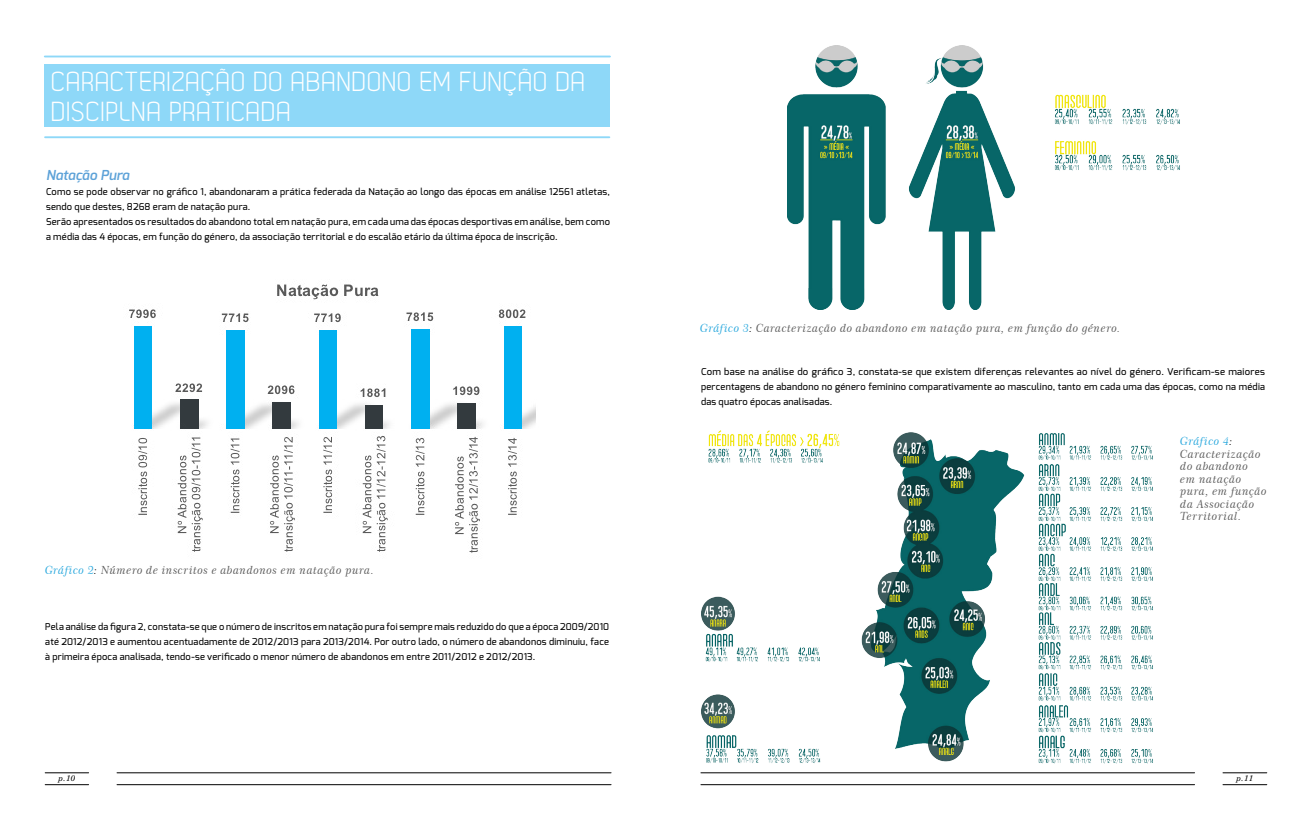
<style>
.page{position:relative;width:1312px;height:815px;background:#fff}
.page>*{position:absolute;margin:0;border:0;box-sizing:border-box;transform-origin:0 0}
.t1{font:27.5px "Dekar";letter-spacing:.02em;color:#fff}
.t2{font:italic 600 13.75px "Exo";color:#5da2d8}
.t3{font:11.25px/12.5px "Century 751 BT Italic B";letter-spacing:.035em;color:#595959}
.t4{font:500 9.38px/15px "Exo";letter-spacing:.025em;color:#000101;text-align:justify}
.t5{font:italic 8.12px "New Century Schoolbook";color:#000}
.s1{color:#27a7dd}
.s2{color:#000}
</style>
<div class="page">
<hr style="left:45px;top:784px;width:44px;height:1px;background:#000101">
<hr style="left:117px;top:784px;width:494px;height:1px;background:#000101">
<hr style="left:45px;top:773px;width:44px;height:1px;background:#000101">
<hr style="left:117px;top:773px;width:494px;height:1px;background:#000101">
<hr style="left:1222px;top:773px;width:44px;height:1px;background:#000101">
<hr style="left:700px;top:773px;width:494px;height:1px;background:#000101">
<hr style="left:1222px;top:784px;width:44px;height:1px;background:#000101">
<hr style="left:700px;top:784px;width:494px;height:1px;background:#000101">
<div style="left:45px;top:64px;width:565px;height:63px;background:#8ed8f8"></div>
<hr style="left:45px;top:136px;width:564px;height:2px;background:#8ed8f8">
<hr style="left:45px;top:56px;width:565px;height:1px;background:#8ed8f8">
<img style="left:701px;top:431px;width:452px;height:333px">
<img style="left:787px;top:45px;width:392px;height:264px">
<img style="left:129px;top:284px;width:407px;height:269px">
<h1 class="t1" style="left:51px;top:68px;width:72px">CARACTERI</h1>
<h1 class="t1" style="left:172px;top:68px;width:415px">ZAÇÃO DO ABANDONO EM FUNÇÃO DA</h1>
<h1 class="t1" style="left:51px;top:98px;width:12px">DISCIP</h1>
<h1 class="t1" style="left:119px;top:98px;width:173px">LNA PRATICADA</h1>
<h2 class="t2" style="left:46px;top:166px;width:85px">Natação Pura</h2>
<p class="t4" style="left:46px;top:184px;width:565px;text-align:left">Como se pode observar no gráfico 1, abandonaram a prática federada da Natação ao longo das épocas em análise 12561 atletas, sendo que destes, 8268 eram de natação pura.<br>Serão apresentados os resultados do abandono total em natação pura, em cada uma das épocas desportivas em análise, bem como a média das 4 épocas, em função do género, da associação territorial e do escalão etário da última época de inscrição.</p>
<p class="t3" style="left:45px;top:563px;width:330px"><span class="s1">Gráfico 2</span><span class="s2">:</span> Número de inscritos e abandonos em natação pura.</p>
<p class="t4" style="left:45px;top:619px;width:565px">Pela análise da figura 2, constata-se que o número de inscritos em natação pura foi sempre mais reduzido do que a época 2009/2010 até 2012/2013 e aumentou acentuadamente de 2012/2013 para 2013/2014. Por outro lado, o número de abandonos diminuiu, face à primeira época analisada, tendo-se verificado o menor número de abandonos em entre 2011/2012 e 2012/2013.</p>
<p class="t3" style="left:700px;top:322px;width:421px"><span class="s1">Gráfico 3</span><span class="s2">:</span> Caracterização do abandono em natação pura, em função do género.</p>
<p class="t4" style="left:701px;top:364px;width:565px">Com base na análise do gráfico 3, constata-se que existem diferenças relevantes ao nível do género. Verificam-se maiores percentagens de abandono no género feminino comparativamente ao masculino, tanto em cada uma das épocas, como na média das quatro épocas analisadas.</p>
<p class="t3" style="left:1179px;top:435px;width:88px"><span class="s1">Gráfico 4</span><span class="s2">:<br></span>Caracterização do abandono<br>em natação pura, em função da Associação<br>Territorial.</p>
<p class="t5" style="left:58px;top:773px;width:18px">p.10</p>
<p class="t5" style="left:1236px;top:773px;width:18px">p.11</p>
</div>
